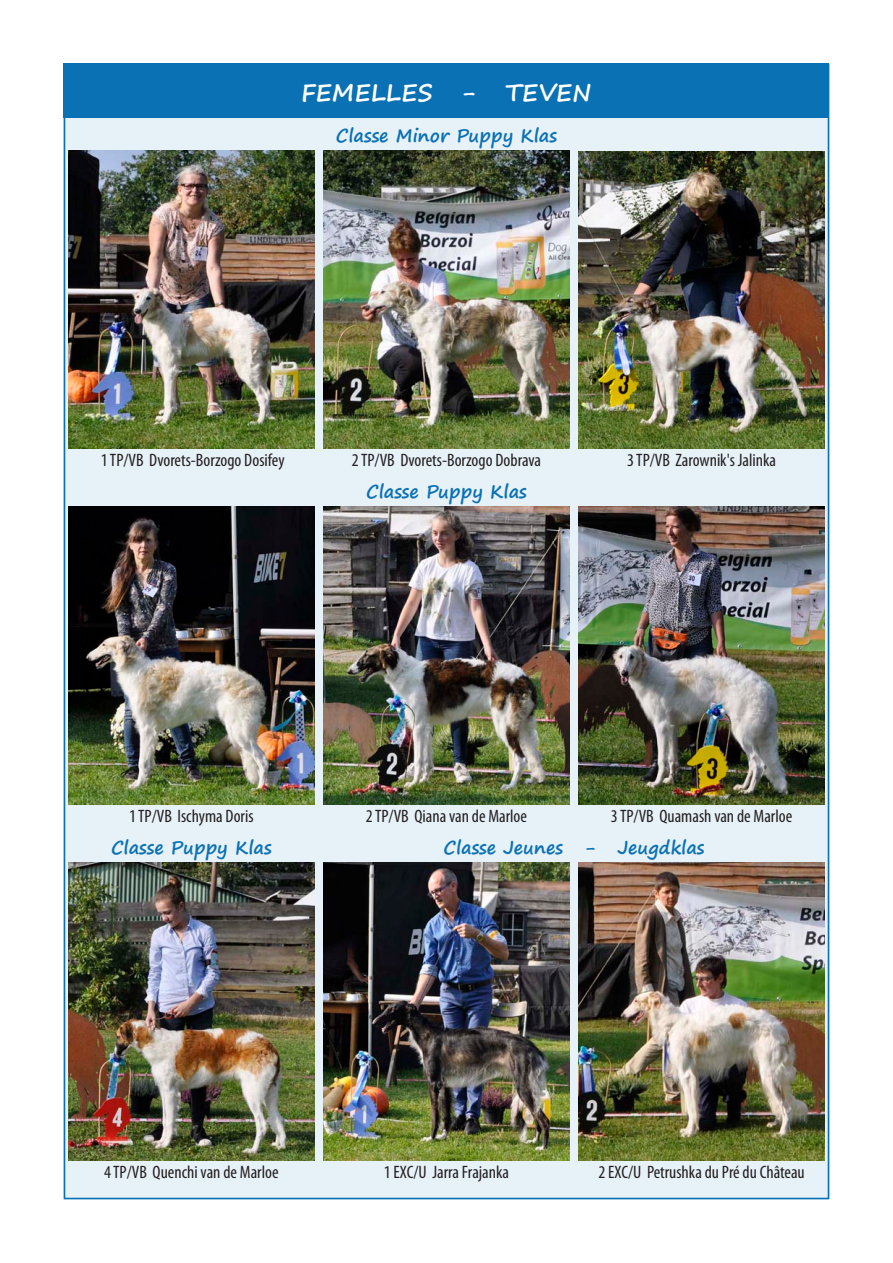
<style>
.page{position:relative;width:893px;height:1263px;background:#fff}
.page>*{position:absolute;margin:0;border:0;box-sizing:border-box;transform-origin:0 0}
.t1{font:700 24px "Segoe Print";color:#fff}
.t2{font:condensed 18px "Myriad Pro";color:#231f20}
.t3{font:700 18px "Segoe Print";color:#0a71b4}
</style>
<div class="page">
<div style="left:64px;top:64px;width:765px;height:1135px;background:#e7f1f8;border:2px solid #0a71b4"></div>
<div style="left:64px;top:64px;width:765px;height:54px;background:#0a71b4"></div>
<img style="left:68px;top:150px;width:247px;height:298px">
<img style="left:323px;top:150px;width:247px;height:298px">
<img style="left:578px;top:152px;width:247px;height:296px">
<img style="left:68px;top:507px;width:247px;height:297px">
<img style="left:323px;top:507px;width:247px;height:297px">
<img style="left:578px;top:507px;width:247px;height:297px">
<img style="left:68px;top:863px;width:247px;height:298px">
<img style="left:323px;top:863px;width:247px;height:298px">
<img style="left:578px;top:863px;width:247px;height:298px">
<p class="t1" style="left:301px;top:71px;width:292px">FEMELLES - TEVEN</p>
<p class="t3" style="left:336px;top:119px;width:223px">Classe Minor Puppy Klas</p>
<p class="t2" style="left:101px;top:449px;width:185px">1 TP/VB Dvorets-Borzogo Dosifey</p>
<p class="t2" style="left:352px;top:449px;width:191px">2 TP/VB Dvorets-Borzogo Dobrava</p>
<p class="t2" style="left:627px;top:449px;width:150px">3 TP/VB Zarownik's Jalinka</p>
<p class="t3" style="left:366px;top:475px;width:162px">Classe Puppy Klas</p>
<p class="t2" style="left:129px;top:805px;width:126px">1 TP/VB Ischyma Doris</p>
<p class="t2" style="left:366px;top:805px;width:163px">2 TP/VB Qiana van de Marloe</p>
<p class="t2" style="left:611px;top:805px;width:183px">3 TP/VB Quamash van de Marloe</p>
<p class="t3" style="left:111px;top:832px;width:162px">Classe Puppy Klas</p>
<p class="t3" style="left:444px;top:832px;width:262px">Classe Jeunes - Jeugdklas</p>
<p class="t2" style="left:104px;top:1161px;width:176px">4 TP/VB Quenchi van de Marloe</p>
<p class="t2" style="left:384px;top:1161px;width:127px">1 EXC/U Jarra Frajanka</p>
<p class="t2" style="left:598px;top:1161px;width:208px">2 EXC/U Petrushka du Pré du Château</p>
</div>
